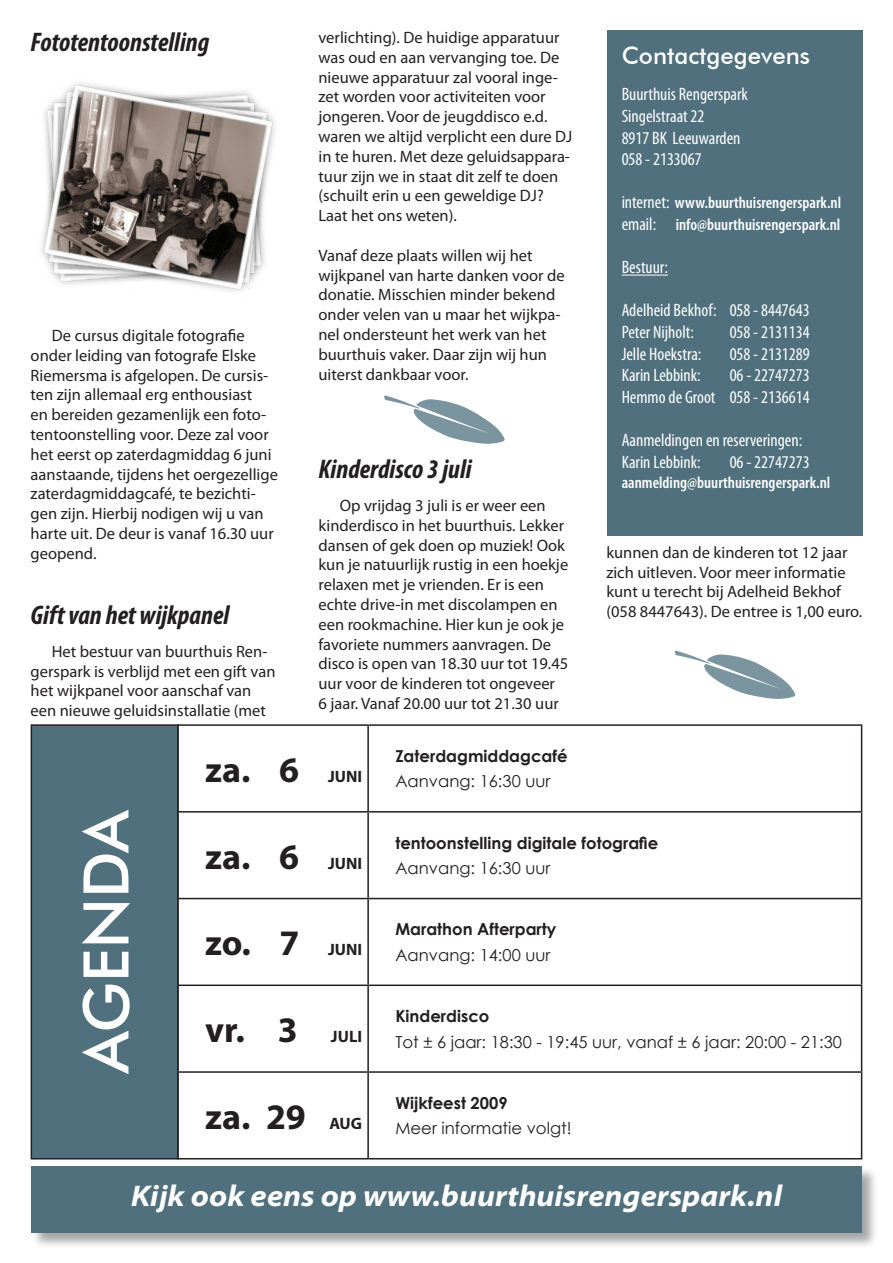
<style>
.page{position:relative;width:893px;height:1263px;background:#fff}
.page>*{position:absolute;margin:0;border:0;box-sizing:border-box;transform-origin:0 0}
.Tabelkop{font:500 63px "Futura BT";color:#fff}
.Hoofdtekst{font:700 36px "Myriad Pro";color:#231f20}
.t1{font:italic 700 semi-expanded 30px "Myriad Pro";color:#fff}
.Koptekst{font:italic 700 condensed 27px "Myriad Pro";color:#231f20}
.Tabelkop-2{font:500 24px "Futura BT";color:#fff}
.Tabeltekst{font:condensed 18px "Myriad Pro";color:#fff}
.Hoofdtekst-2{font:16.5px/19.8px "Myriad Pro";color:#231f20}
.Hoofdtekst-3{font:16.5px "Century Gothic";color:#231f20}
.Tabeltekst-2{font:600 condensed 16.5px "Myriad Pro";color:#fff}
.Hoofdtekst-4{font:700 16.5px "Century Gothic";color:#231f20}
.s1{font-size:16.5px}
.s2{font-weight:400;font-size:18px}
</style>
<div class="page">
<img style="left:41px;top:82px;width:234px;height:210px">
<div style="left:607px;top:31px;width:255px;height:505px;background:#4f707c"></div>
<hr style="left:622px;top:275px;width:46px;height:1px;background:#fff">
<div style="left:31px;top:725px;width:147px;height:434px;background:#4f707c"></div>
<div style="left:31px;top:724px;width:148px;height:435px;border:2px solid #231f20"></div>
<hr style="left:177px;top:724px;width:191px;height:2px;background:#231f20">
<hr style="left:177px;top:726px;width:2px;height:85px;background:#231f20">
<hr style="left:368px;top:724px;width:494px;height:2px;background:#231f20">
<hr style="left:367px;top:726px;width:2px;height:85px;background:#231f20">
<hr style="left:861px;top:726px;width:1px;height:85px;background:#231f20">
<hr style="left:177px;top:811px;width:191px;height:1px;background:#231f20">
<hr style="left:177px;top:812px;width:2px;height:86px;background:#231f20">
<hr style="left:368px;top:811px;width:494px;height:1px;background:#231f20">
<hr style="left:367px;top:812px;width:2px;height:86px;background:#231f20">
<hr style="left:861px;top:812px;width:1px;height:86px;background:#231f20">
<hr style="left:177px;top:898px;width:191px;height:1px;background:#231f20">
<hr style="left:177px;top:899px;width:2px;height:85px;background:#231f20">
<hr style="left:368px;top:898px;width:494px;height:1px;background:#231f20">
<hr style="left:367px;top:899px;width:2px;height:85px;background:#231f20">
<hr style="left:861px;top:899px;width:1px;height:85px;background:#231f20">
<hr style="left:177px;top:984px;width:191px;height:2px;background:#231f20">
<hr style="left:177px;top:986px;width:2px;height:85px;background:#231f20">
<hr style="left:368px;top:984px;width:494px;height:2px;background:#231f20">
<hr style="left:367px;top:986px;width:2px;height:85px;background:#231f20">
<hr style="left:861px;top:986px;width:1px;height:85px;background:#231f20">
<hr style="left:177px;top:1071px;width:191px;height:2px;background:#231f20">
<hr style="left:177px;top:1073px;width:2px;height:85px;background:#231f20">
<hr style="left:368px;top:1071px;width:494px;height:2px;background:#231f20">
<hr style="left:367px;top:1073px;width:2px;height:85px;background:#231f20">
<hr style="left:861px;top:1073px;width:1px;height:85px;background:#231f20">
<hr style="left:177px;top:1158px;width:191px;height:1px;background:#231f20">
<hr style="left:368px;top:1158px;width:494px;height:1px;background:#231f20">
<div style="left:31px;top:1166px;width:853px;height:89px;background:#231f20;opacity:.4"></div>
<div style="left:31px;top:1166px;width:830px;height:66px;background:#4f707c"></div>
<svg style="left:384px;top:395px;width:121px;height:49px"></svg>
<svg style="left:675px;top:651px;width:120px;height:48px"></svg>
<p class="Koptekst" style="left:31px;top:25px;width:180px">Fototentoonstelling</p>
<p class="Hoofdtekst-2" style="left:31px;top:325px;width:249px;text-indent:21px">De cursus digitale fotografie onder leiding van fotografe Elske<br>Riemersma is afgelopen. De cursis&shy;ten zijn allemaal erg enthousiast<br>en bereiden gezamenlijk een foto&shy;tentoonstelling voor. Deze zal voor het eerst op zaterdagmiddag 6 juni aanstaande, tijdens het oergezellige zaterdagmiddagcafé, te bezichti&shy;gen zijn. Hierbij nodigen wij u van harte uit. De deur is vanaf 16.30 uur geopend.</p>
<p class="Koptekst" style="left:31px;top:598px;width:200px">Gift van het wijkpanel</p>
<p class="Hoofdtekst-2" style="left:31px;top:641px;width:246px;text-indent:21px">Het bestuur van buurthuis Ren&shy;gerspark is verblijd met een gift van het wijkpanel voor aanschaf van een nieuwe geluidsinstallatie (met</p>
<p class="Hoofdtekst-2" style="left:318px;top:27px;width:255px">verlichting). De huidige apparatuur was oud en aan vervanging toe. De nieuwe apparatuur zal vooral inge&shy;zet worden voor activiteiten voor jongeren. Voor de jeugddisco e.d. waren we altijd verplicht een dure DJ in te huren. Met deze geluidsappara&shy;tuur zijn we in staat dit zelf te doen (schuilt erin u een geweldige DJ?<br>Laat het ons weten).</p>
<p class="Hoofdtekst-2" style="left:318px;top:245px;width:248px">Vanaf deze plaats willen wij het wijkpanel van harte danken voor de donatie. Misschien minder bekend onder velen van u maar het wijkpa&shy;nel ondersteunt het werk van het buurthuis vaker. Daar zijn wij hun uiterst dankbaar voor.</p>
<p class="Koptekst" style="left:318px;top:452px;width:155px">Kinderdisco 3 juli</p>
<p class="Hoofdtekst-2" style="left:318px;top:495px;width:251px;text-indent:21px">Op vrijdag 3 juli is er weer een kinderdisco in het buurthuis. Lekker dansen of gek doen op muziek! Ook kun je natuurlijk rustig in een hoekje relaxen met je vrienden. Er is een echte drive-in met discolampen en een rookmachine. Hier kun je ook je favoriete nummers aanvragen. De disco is open van 18.30 uur tot 19.45</p>
<p class="Hoofdtekst-2" style="left:318px;top:673px;width:238px">uur voor de kinderen tot ongeveer</p>
<p class="Hoofdtekst-2" style="left:318px;top:693px;width:242px">6 jaar. Vanaf 20.00 uur tot 21.30 uur</p>
<p class="Hoofdtekst" style="left:205px;top:746px;width:158px">za. 6 <span class="s1">JUNI</span></p>
<p class="Hoofdtekst-4" style="left:395px;top:743px;width:174px">Zaterdagmiddagcafé</p>
<p class="Hoofdtekst-3" style="left:395px;top:770px;width:157px">Aanvang: 16:30 uur</p>
<p class="Tabelkop-2" style="left:622px;top:41px;width:190px">Contactgegevens</p>
<p class="Tabeltekst" style="left:622px;top:84px;width:128px">Buurthuis Rengerspark</p>
<p class="Tabeltekst" style="left:622px;top:105px;width:84px">Singelstraat 22</p>
<p class="Tabeltekst" style="left:622px;top:127px;width:120px">8917 BK Leeuwarden</p>
<p class="Tabeltekst" style="left:622px;top:148px;width:81px">058 - 2133067</p>
<p class="Tabeltekst-2" style="left:622px;top:193px;width:221px"><span class="s2">internet:</span> www.buurthuisrengerspark.nl</p>
<p class="Tabeltekst-2" style="left:622px;top:214px;width:220px"><span class="s2">email:</span> info@buurthuisrengerspark.nl</p>
<p class="Tabeltekst" style="left:622px;top:256px;width:48px">Bestuur:</p>
<p class="Tabeltekst" style="left:622px;top:300px;width:189px">Adelheid Bekhof: 058 - 8447643</p>
<p class="Tabeltekst" style="left:622px;top:321px;width:74px">Peter Nijholt:</p>
<p class="Tabeltekst" style="left:730px;top:321px;width:81px">058 - 2131134</p>
<p class="Tabeltekst" style="left:622px;top:343px;width:81px">Jelle Hoekstra:</p>
<p class="Tabeltekst" style="left:730px;top:343px;width:81px">058 - 2131289</p>
<p class="Tabeltekst" style="left:622px;top:364px;width:81px">Karin Lebbink:</p>
<p class="Tabeltekst" style="left:730px;top:364px;width:81px">06 - 22747273</p>
<p class="Tabeltekst" style="left:622px;top:386px;width:189px">Hemmo de Groot 058 - 2136614</p>
<p class="Tabeltekst" style="left:622px;top:429px;width:182px">Aanmeldingen en reserveringen:</p>
<p class="Tabeltekst" style="left:622px;top:451px;width:81px">Karin Lebbink:</p>
<p class="Tabeltekst" style="left:730px;top:451px;width:81px">06 - 22747273</p>
<p class="Tabeltekst-2" style="left:622px;top:472px;width:210px">aanmelding@buurthuisrengerspark.nl</p>
<p class="Hoofdtekst-2" style="left:606px;top:542px;width:242px">kunnen dan de kinderen tot 12 jaar</p>
<p class="Hoofdtekst-2" style="left:606px;top:562px;width:257px">zich uitleven. Voor meer informatie kunt u terecht bij Adelheid Bekhof (058 8447643). De entree is 1,00 euro.</p>
<p class="Tabelkop" style="left:68px;top:1073px;width:266px;rotate:-90deg">AGENDA</p>
<p class="Hoofdtekst" style="left:205px;top:833px;width:158px">za. 6 <span class="s1">JUNI</span></p>
<p class="Hoofdtekst" style="left:205px;top:920px;width:158px">zo. 7 <span class="s1">JUNI</span></p>
<p class="Hoofdtekst" style="left:205px;top:1006px;width:158px">vr. 3 <span class="s1">JULI</span></p>
<p class="Hoofdtekst" style="left:205px;top:1093px;width:158px">za. 29 <span class="s1">AUG</span></p>
<p class="Hoofdtekst-4" style="left:395px;top:830px;width:265px">tentoonstelling digitale fotografie</p>
<p class="Hoofdtekst-3" style="left:395px;top:857px;width:157px">Aanvang: 16:30 uur</p>
<p class="Hoofdtekst-4" style="left:395px;top:917px;width:163px">Marathon Afterparty</p>
<p class="Hoofdtekst-3" style="left:395px;top:943px;width:157px">Aanvang: 14:00 uur</p>
<p class="Hoofdtekst-4" style="left:395px;top:1003px;width:96px">Kinderdisco</p>
<p class="Hoofdtekst-3" style="left:395px;top:1030px;width:448px">Tot ± 6 jaar: 18:30 - 19:45 uur, vanaf ± 6 jaar: 20:00 - 21:30</p>
<p class="Hoofdtekst-4" style="left:395px;top:1090px;width:114px">Wijkfeest 2009</p>
<p class="Hoofdtekst-3" style="left:395px;top:1117px;width:178px">Meer informatie volgt!</p>
<p class="t1" style="left:131px;top:1179px;width:653px">Kijk ook eens op www.buurthuisrengerspark.nl</p>
</div>
